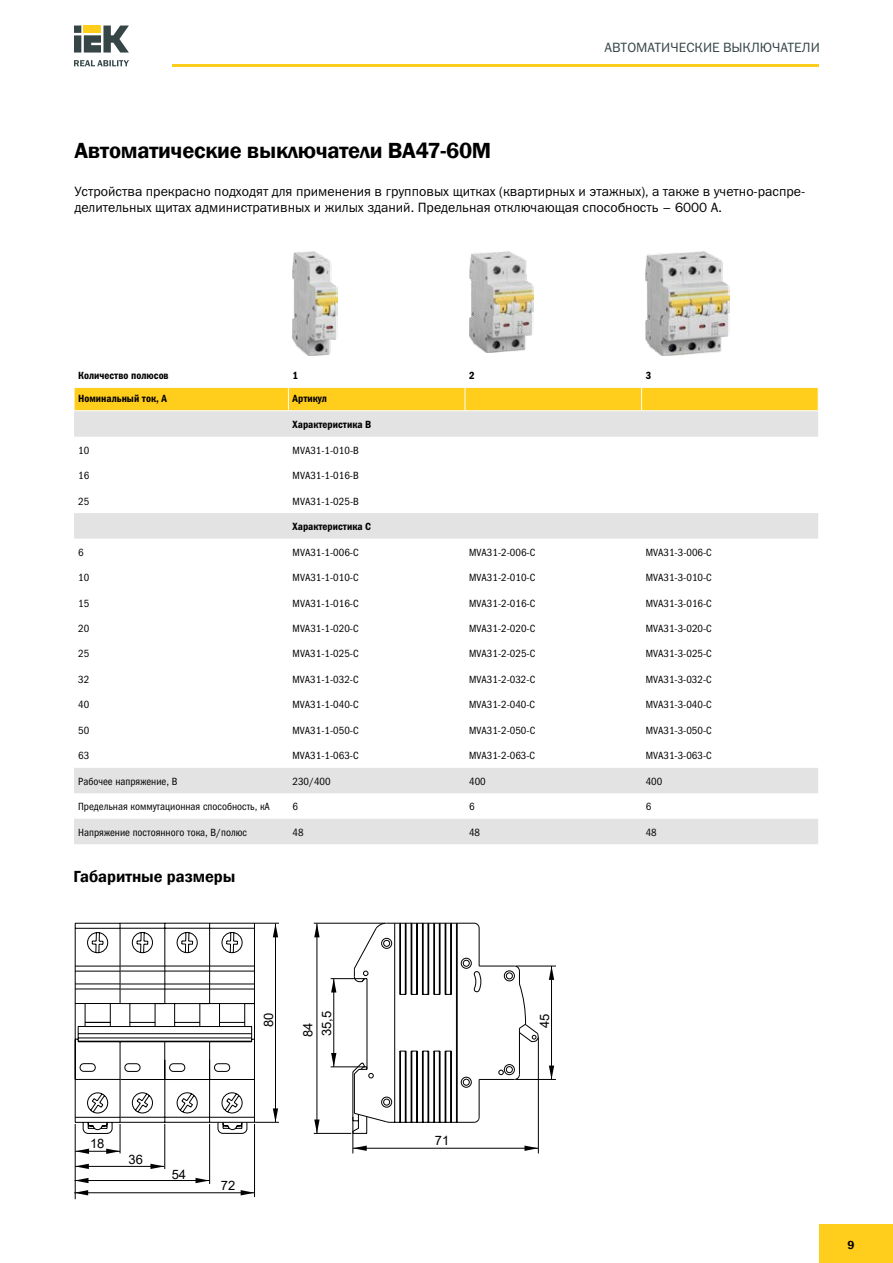
<style>
.page{position:relative;width:893px;height:1263px;background:#fff}
.page>*{position:absolute;margin:0;border:0;box-sizing:border-box;transform-origin:0 0}
.t1{font:600 22.5px "Franklin Gothic";letter-spacing:-.01em;color:#000}
.t2{font:600 16.5px "Franklin Gothic";color:#000}
.t3{font:13.5px/16.2px "Franklin Gothic Book C";color:#000}
.t4{font:13.5px "Franklin Gothic Book C";color:#364647}
.t5{font:12.9px/18.5px "Arial";color:#000}
.t6{font:600 12px "Franklin Gothic";color:#000}
.t7{font:10.5px "Franklin Gothic Book Cond C";color:#000}
.t8{font:10.5px "Franklin Gothic Demi Cond C";color:#000}
</style>
<div class="page">
<div style="left:819px;top:1225px;width:74px;height:38px;background:#ffcd1c"></div>
<hr style="left:172px;top:64px;width:647px;height:2px;background:#ffcd1c">
<svg style="left:74px;top:26px;width:55px;height:27px"></svg>
<svg style="left:74px;top:60px;width:55px;height:6px"></svg>
<svg style="left:74px;top:411px;width:744px;height:433px"></svg>
<div style="left:74px;top:388px;width:745px;height:23px;background:#ffcd1c"></div>
<img style="left:293px;top:252px;width:44px;height:103px">
<img style="left:469px;top:252px;width:64px;height:100px">
<img style="left:646px;top:252px;width:84px;height:103px">
<hr style="left:75px;top:1124px;width:1px;height:75px;background:#000">
<svg style="left:75px;top:923px;width:204px;height:231px"></svg>
<hr style="left:75px;top:1166px;width:89px;height:1px;background:#000">
<svg style="left:150px;top:1164px;width:14px;height:5px"></svg>
<svg style="left:75px;top:1164px;width:14px;height:5px"></svg>
<hr style="left:75px;top:1180px;width:134px;height:1px;background:#000">
<svg style="left:196px;top:1178px;width:11px;height:5px"></svg>
<svg style="left:75px;top:1178px;width:14px;height:5px"></svg>
<hr style="left:74px;top:1192px;width:181px;height:1px;background:#000">
<svg style="left:241px;top:1190px;width:13px;height:5px"></svg>
<svg style="left:74px;top:1190px;width:14px;height:5px"></svg>
<hr style="left:165px;top:1124px;width:1px;height:45px;background:#000">
<hr style="left:209px;top:1124px;width:1px;height:60px;background:#000">
<hr style="left:254px;top:1124px;width:1px;height:73px;background:#000">
<svg style="left:217px;top:940px;width:321px;height:194px"></svg>
<svg style="left:354px;top:923px;width:185px;height:200px"></svg>
<hr style="left:331px;top:1066px;width:34px;height:1px;background:#000">
<hr style="left:331px;top:978px;width:33px;height:1px;background:#000">
<hr style="left:333px;top:979px;width:1px;height:88px;background:#000">
<svg style="left:331px;top:1053px;width:5px;height:14px"></svg>
<svg style="left:331px;top:979px;width:5px;height:13px"></svg>
<hr style="left:516px;top:966px;width:40px;height:1px;background:#000">
<hr style="left:516px;top:1079px;width:40px;height:1px;background:#000">
<hr style="left:551px;top:966px;width:1px;height:113px;background:#000">
<svg style="left:549px;top:966px;width:5px;height:14px"></svg>
<svg style="left:549px;top:1065px;width:5px;height:14px"></svg>
<hr style="left:314px;top:923px;width:71px;height:1px;background:#000">
<hr style="left:314px;top:1133px;width:37px;height:1px;background:#000">
<hr style="left:317px;top:923px;width:1px;height:210px;background:#000">
<svg style="left:314px;top:923px;width:6px;height:14px"></svg>
<svg style="left:314px;top:1119px;width:6px;height:14px"></svg>
<hr style="left:353px;top:1117px;width:1px;height:36px;background:#000">
<hr style="left:538px;top:1038px;width:1px;height:115px;background:#000">
<hr style="left:353px;top:1148px;width:185px;height:1px;background:#000">
<svg style="left:524px;top:1145px;width:14px;height:6px"></svg>
<svg style="left:353px;top:1145px;width:14px;height:6px"></svg>
<p class="t4" style="left:605px;top:40px;width:217px">АВТОМАТИЧЕСКИЕ ВЫКЛЮЧАТЕЛИ</p>
<h1 class="t1" style="left:74px;top:137px;width:418px">Автоматические выключатели ВА47-60М</h1>
<p class="t3" style="left:74px;top:183px;width:732px">Устройства прекрасно подходят для применения в групповых щитках (квартирных и этажных), а также в учетно-распре&shy;делительных щитах административных и жилых зданий. Предельная отключающая способность – 6000 А.</p>
<p class="t8" style="left:78px;top:369px;width:92px">Количество полюсов</p>
<p class="t8" style="left:293px;top:369px;width:7px">1</p>
<p class="t8" style="left:469px;top:369px;width:7px">2</p>
<p class="t8" style="left:646px;top:369px;width:7px">3</p>
<p class="t8" style="left:78px;top:393px;width:90px">Номинальный ток, А</p>
<p class="t8" style="left:293px;top:393px;width:36px">Артикул</p>
<p class="t8" style="left:293px;top:419px;width:80px">Характеристика B</p>
<p class="t7" style="left:78px;top:444px;width:13px">10</p>
<p class="t7" style="left:293px;top:444px;width:68px">MVA31-1-010-B</p>
<p class="t7" style="left:78px;top:470px;width:13px">16</p>
<p class="t7" style="left:293px;top:470px;width:68px">MVA31-1-016-B</p>
<p class="t7" style="left:78px;top:495px;width:13px">25</p>
<p class="t7" style="left:293px;top:495px;width:68px">MVA31-1-025-B</p>
<p class="t8" style="left:293px;top:521px;width:80px">Характеристика C</p>
<p class="t7" style="left:78px;top:546px;width:7px">6</p>
<p class="t7" style="left:293px;top:546px;width:68px">MVA31-1-006-C</p>
<p class="t7" style="left:469px;top:546px;width:68px">MVA31-2-006-C</p>
<p class="t7" style="left:646px;top:546px;width:67px">MVA31-3-006-C</p>
<p class="t7" style="left:78px;top:572px;width:13px">10</p>
<p class="t7" style="left:293px;top:572px;width:68px">MVA31-1-010-C</p>
<p class="t7" style="left:469px;top:572px;width:68px">MVA31-2-010-C</p>
<p class="t7" style="left:646px;top:572px;width:67px">MVA31-3-010-C</p>
<p class="t7" style="left:78px;top:597px;width:13px">15</p>
<p class="t7" style="left:293px;top:597px;width:68px">MVA31-1-016-C</p>
<p class="t7" style="left:469px;top:597px;width:68px">MVA31-2-016-C</p>
<p class="t7" style="left:646px;top:597px;width:67px">MVA31-3-016-C</p>
<p class="t7" style="left:78px;top:623px;width:13px">20</p>
<p class="t7" style="left:293px;top:623px;width:68px">MVA31-1-020-C</p>
<p class="t7" style="left:469px;top:623px;width:68px">MVA31-2-020-C</p>
<p class="t7" style="left:646px;top:623px;width:67px">MVA31-3-020-C</p>
<p class="t7" style="left:78px;top:648px;width:13px">25</p>
<p class="t7" style="left:293px;top:648px;width:68px">MVA31-1-025-C</p>
<p class="t7" style="left:469px;top:648px;width:68px">MVA31-2-025-C</p>
<p class="t7" style="left:646px;top:648px;width:67px">MVA31-3-025-C</p>
<p class="t7" style="left:78px;top:674px;width:13px">32</p>
<p class="t7" style="left:293px;top:674px;width:68px">MVA31-1-032-C</p>
<p class="t7" style="left:469px;top:674px;width:68px">MVA31-2-032-C</p>
<p class="t7" style="left:646px;top:674px;width:67px">MVA31-3-032-C</p>
<p class="t7" style="left:78px;top:699px;width:13px">40</p>
<p class="t7" style="left:293px;top:699px;width:67px">MVA31-1-040-C</p>
<p class="t7" style="left:469px;top:699px;width:67px">MVA31-2-040-C</p>
<p class="t7" style="left:646px;top:699px;width:67px">MVA31-3-040-C</p>
<p class="t7" style="left:78px;top:724px;width:13px">50</p>
<p class="t7" style="left:293px;top:724px;width:68px">MVA31-1-050-C</p>
<p class="t7" style="left:469px;top:724px;width:68px">MVA31-2-050-C</p>
<p class="t7" style="left:646px;top:724px;width:67px">MVA31-3-050-C</p>
<p class="t7" style="left:78px;top:750px;width:13px">63</p>
<p class="t7" style="left:293px;top:750px;width:67px">MVA31-1-063-C</p>
<p class="t7" style="left:469px;top:750px;width:67px">MVA31-2-063-C</p>
<p class="t7" style="left:646px;top:750px;width:67px">MVA31-3-063-C</p>
<p class="t7" style="left:78px;top:775px;width:101px">Рабочее напряжение, В</p>
<p class="t7" style="left:293px;top:775px;width:40px">230/400</p>
<p class="t7" style="left:469px;top:775px;width:18px">400</p>
<p class="t7" style="left:646px;top:775px;width:18px">400</p>
<p class="t7" style="left:78px;top:801px;width:193px">Предельная коммутационная способность, кА</p>
<p class="t7" style="left:293px;top:801px;width:7px">6</p>
<p class="t7" style="left:469px;top:801px;width:7px">6</p>
<p class="t7" style="left:646px;top:801px;width:7px">6</p>
<p class="t7" style="left:78px;top:826px;width:170px">Напряжение постоянного тока, В/полюс</p>
<p class="t7" style="left:293px;top:826px;width:13px">48</p>
<p class="t7" style="left:469px;top:826px;width:13px">48</p>
<p class="t7" style="left:646px;top:826px;width:13px">48</p>
<h2 class="t2" style="left:74px;top:866px;width:163px">Габаритные размеры</h2>
<p class="t5" style="left:259px;top:1027px;width:16px;rotate:-90deg">80</p>
<p class="t5" style="left:299px;top:1037px;width:27px;rotate:-90deg">84<br>35,5</p>
<p class="t5" style="left:535px;top:1028px;width:16px;rotate:-90deg">45</p>
<p class="t5" style="left:90px;top:1134px;width:16px">18</p>
<p class="t5" style="left:128px;top:1150px;width:16px">36</p>
<p class="t5" style="left:172px;top:1165px;width:16px">54</p>
<p class="t5" style="left:221px;top:1176px;width:16px">72</p>
<p class="t5" style="left:435px;top:1131px;width:16px">71</p>
<p class="t6" style="left:848px;top:1237px;width:9px">9</p>
</div>
